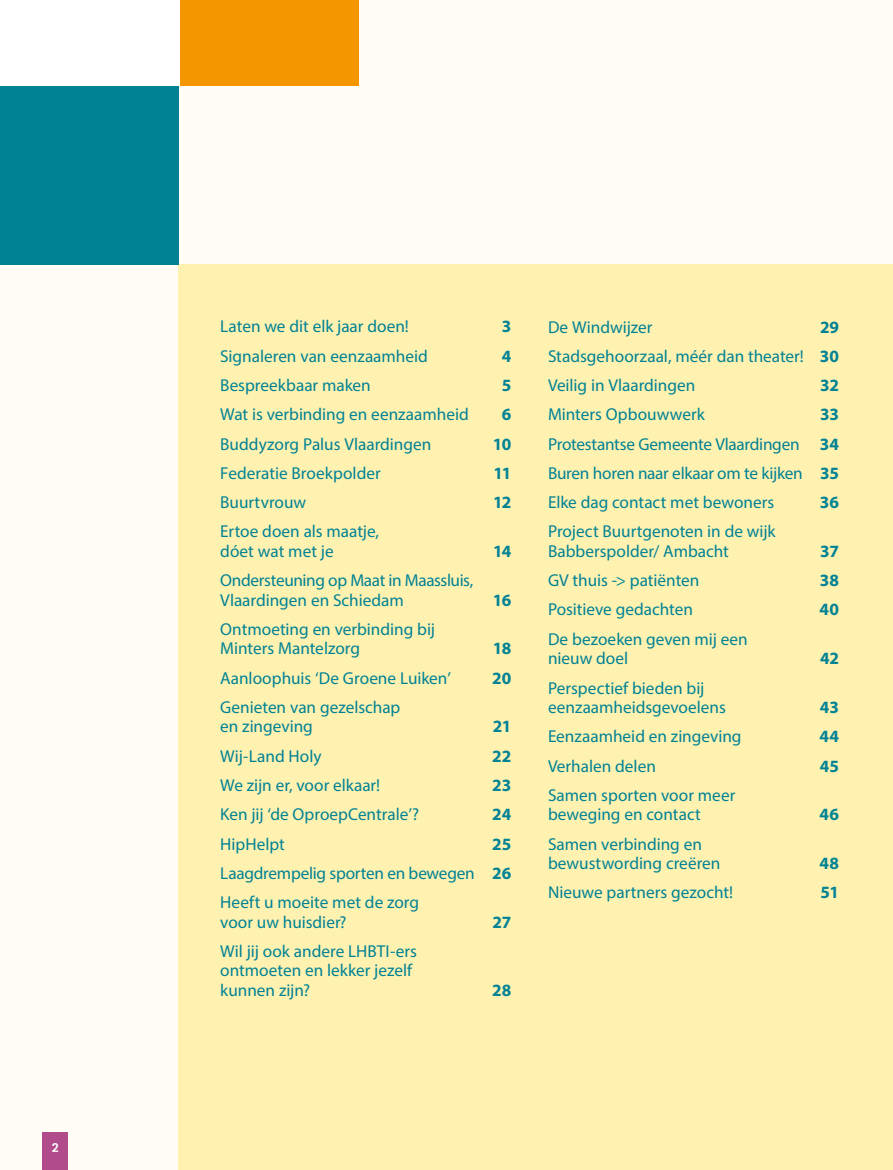
<style>
.page{position:relative;width:893px;height:1170px;background:#fff}
.page>*{position:absolute;margin:0;border:0;box-sizing:border-box;transform-origin:0 0}
.t1{font:17.25px/19.5px "Myriad Pro";color:#008295}
.t2{font:700 17.25px "Myriad Pro";letter-spacing:-.005em;color:#008295}
.t3{font:600 12px "Poppins";color:#fff}
.s1{font-weight:700}
</style>
<div class="page">
<div style="left:0;top:0;width:893px;height:1169px;background:#fffdf6"></div>
<div style="left:179px;top:264px;width:714px;height:905px;background:#fff1b0"></div>
<div style="left:0;top:85px;width:179px;height:179px;background:#008295"></div>
<div style="left:179px;top:0;width:179px;height:85px;background:#f49600"></div>
<div style="left:0;top:0;width:179px;height:85px;background:#fff"></div>
<div style="left:43px;top:1132px;width:25px;height:37px;background:#b14b8c"></div>
<p class="t3" style="left:52px;top:1140px;width:8px">2</p>
<p class="t1" style="left:220px;top:316px;width:190px">Laten we dit elk jaar doen!</p>
<p class="t2" style="left:502px;top:315px;width:11px">3</p>
<p class="t1" style="left:220px;top:346px;width:209px">Signaleren van eenzaamheid</p>
<p class="t2" style="left:502px;top:344px;width:11px">4</p>
<p class="t1" style="left:220px;top:375px;width:152px">Bespreekbaar maken</p>
<p class="t2" style="left:502px;top:374px;width:11px">5</p>
<p class="t1" style="left:220px;top:404px;width:250px">Wat is verbinding en eenzaamheid</p>
<p class="t2" style="left:502px;top:403px;width:11px">6</p>
<p class="t1" style="left:220px;top:433px;width:213px">Buddyzorg Palus Vlaardingen</p>
<p class="t2" style="left:493px;top:432px;width:20px">10</p>
<p class="t1" style="left:220px;top:463px;width:162px">Federatie Broekpolder</p>
<p class="t2" style="left:494px;top:461px;width:19px">11</p>
<p class="t1" style="left:220px;top:492px;width:88px">Buurtvrouw</p>
<p class="t2" style="left:493px;top:491px;width:20px">12</p>
<p class="t1" style="left:220px;top:521px;width:160px">Ertoe doen als maatje, dóet wat met je</p>
<p class="t2" style="left:493px;top:539px;width:20px">14</p>
<p class="t1" style="left:220px;top:570px;width:255px">Ondersteuning op Maat in Maassluis,<br>Vlaardingen en Schiedam</p>
<p class="t1" style="left:220px;top:619px;width:216px">Ontmoeting en verbinding bij<br>Minters Mantelzorg</p>
<p class="t2" style="left:493px;top:588px;width:20px">16</p>
<p class="t2" style="left:493px;top:637px;width:20px">18</p>
<p class="t1" style="left:220px;top:667px;width:232px">Aanloophuis ‘De Groene Luiken’</p>
<p class="t2" style="left:492px;top:666px;width:21px">20</p>
<p class="t1" style="left:220px;top:697px;width:182px">Genieten van gezelschap en zingeving</p>
<p class="t2" style="left:493px;top:715px;width:20px">21</p>
<p class="t1" style="left:220px;top:745px;width:103px">Wij-Land Holy</p>
<p class="t2" style="left:492px;top:744px;width:21px">22</p>
<p class="t1" style="left:220px;top:775px;width:161px">We zijn er, voor elkaar!</p>
<p class="t2" style="left:492px;top:773px;width:21px">23</p>
<p class="t1" style="left:220px;top:804px;width:200px">Ken jij ‘de OproepCentrale’?</p>
<p class="t2" style="left:492px;top:803px;width:21px">24</p>
<p class="t1" style="left:220px;top:833px;width:66px">HipHelpt</p>
<p class="t1" style="left:220px;top:828px;width:293px;line-height:29.2px;text-align:justify;text-indent:272px"><span class="s1">25<br></span>Laagdrempelig sporten en bewegen <span class="s1">26<br></span>Heeft u moeite met de zorg</p>
<p class="t1" style="left:220px;top:911px;width:128px">voor uw huisdier?</p>
<p class="t2" style="left:492px;top:910px;width:20px">27</p>
<p class="t1" style="left:220px;top:941px;width:198px">Wil jij ook andere LHBTI-ers ontmoeten en lekker jezelf kunnen zijn?</p>
<p class="t2" style="left:492px;top:978px;width:21px">28</p>
<p class="t1" style="left:548px;top:317px;width:106px">De Windwijzer</p>
<p class="t1" style="left:548px;top:312px;width:293px;line-height:29.2px;text-align:justify;text-indent:272px"><span class="s1">29<br></span>Stadsgehoorzaal, méér dan theater! <span class="s1">30<br></span>Veilig in Vlaardingen</p>
<p class="t2" style="left:820px;top:374px;width:20px">32</p>
<p class="t1" style="left:548px;top:404px;width:158px">Minters Opbouwwerk</p>
<p class="t1" style="left:548px;top:399px;width:293px;line-height:29.2px;text-align:justify;text-indent:272px"><span class="s1">33<br></span>Protestantse Gemeente Vlaardingen <span class="s1">34<br></span>Buren horen naar elkaar om te kijken <span class="s1">35<br></span>Elke dag contact met bewoners</p>
<p class="t2" style="left:820px;top:491px;width:21px">36</p>
<p class="t1" style="left:548px;top:521px;width:229px">Project Buurtgenoten in de wijk<br>Babberspolder/ Ambacht</p>
<p class="t2" style="left:820px;top:540px;width:20px">37</p>
<p class="t1" style="left:548px;top:570px;width:153px">GV thuis -&gt; patiënten</p>
<p class="t2" style="left:820px;top:569px;width:21px">38</p>
<p class="t1" style="left:548px;top:599px;width:146px">Positieve gedachten</p>
<p class="t2" style="left:820px;top:598px;width:21px">40</p>
<p class="t1" style="left:548px;top:629px;width:201px">De bezoeken geven mij een nieuw doel</p>
<p class="t2" style="left:820px;top:647px;width:20px">42</p>
<p class="t1" style="left:548px;top:677px;width:179px">Perspectief bieden bij eenzaamheidsgevoelens</p>
<p class="t2" style="left:820px;top:696px;width:21px">43</p>
<p class="t1" style="left:548px;top:726px;width:195px">Eenzaamheid en zingeving</p>
<p class="t2" style="left:819px;top:725px;width:21px">44</p>
<p class="t1" style="left:548px;top:755px;width:109px">Verhalen delen</p>
<p class="t2" style="left:820px;top:754px;width:21px">45</p>
<p class="t1" style="left:548px;top:785px;width:189px">Samen sporten voor meer beweging en contact</p>
<p class="t2" style="left:820px;top:803px;width:21px">46</p>
<p class="t1" style="left:548px;top:833px;width:174px">Samen verbinding en bewustwording creëren</p>
<p class="t2" style="left:820px;top:852px;width:21px">48</p>
<p class="t1" style="left:548px;top:882px;width:187px">Nieuwe partners gezocht!</p>
<p class="t2" style="left:820px;top:881px;width:20px">51</p>
</div>
